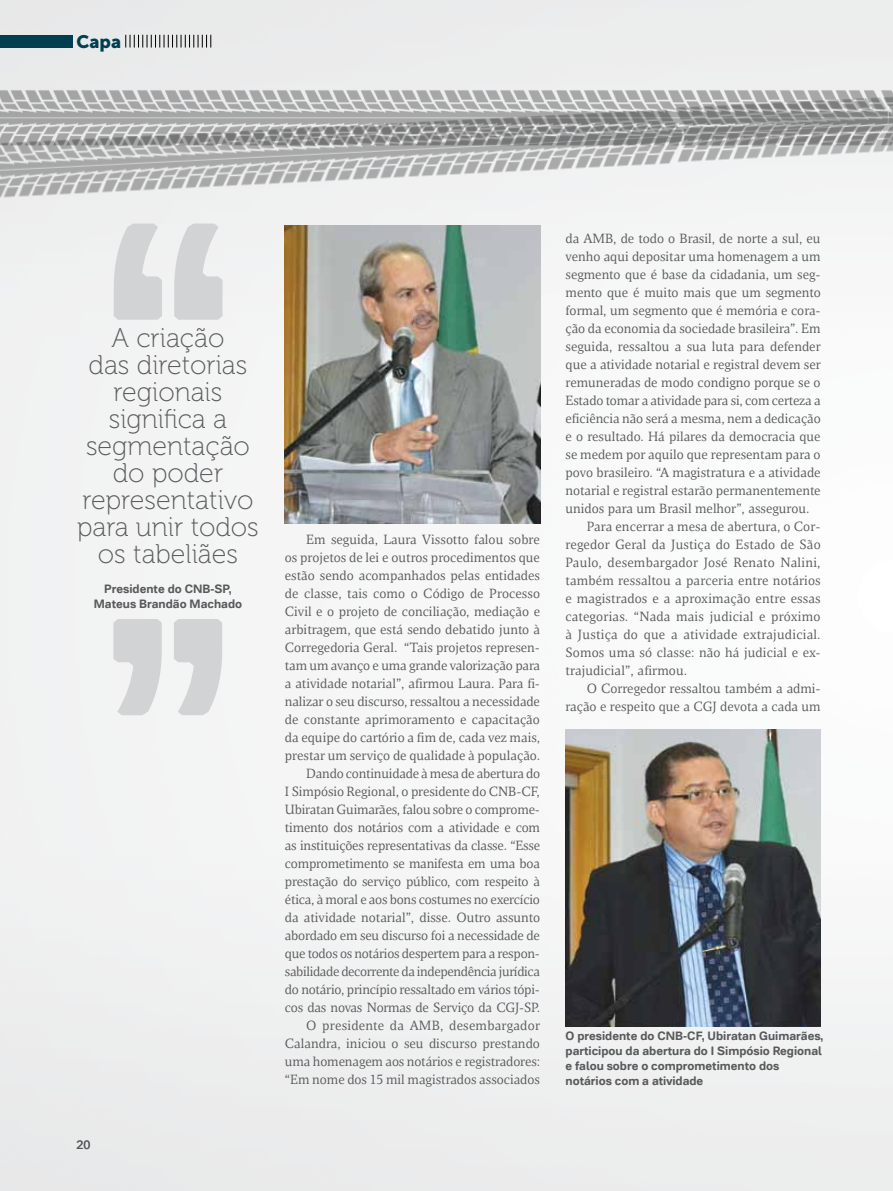
<style>
.page{position:relative;width:893px;height:1191px;background:#fff}
.page>*{position:absolute;margin:0;border:0;box-sizing:border-box;transform-origin:0 0}
.t1{font:360px "NII Sans";color:#d1d3d4;scale:1.2 1}
.t2{font:27px/27px "Museo 100";color:#58595b;text-align:center}
.t3{font:18px "Museo Sans 900";color:#003f4f}
.t4{font:13.5px/18px "NII Serif";color:#58595b;text-align:right}
.t5{font:700 12px/15px "NII Sans";color:#58595b}
.t6{font:12px "NII Sans";color:#58595b}
</style>
<div class="page">
<img style="left:0;top:0;width:893px;height:1191px">
<img style="left:0;top:86px;width:869px;height:7px">
<img style="left:869px;top:86px;width:24px;height:7px">
<img style="left:0;top:93px;width:893px;height:107px">
<img style="left:664px;top:93px;width:229px;height:71px">
<img style="left:285px;top:225px;width:255px;height:298px">
<div style="left:0;top:35px;width:72px;height:13px;background:#003f4f"></div>
<svg style="left:125px;top:35px;width:86px;height:13px"></svg>
<img style="left:566px;top:729px;width:255px;height:297px">
<h3 class="t3" style="left:77px;top:31px;width:46px">Capa</h3>
<h1 class="t1" style="left:241px;top:629px;width:124px;rotate:-180deg">,,</h1>
<h2 class="t2" style="left:77px;top:324px;width:183px">A criação<br>das diretorias regionais significa a segmentação do poder representativo para unir todos os tabeliães</h2>
<p class="t5" style="left:94px;top:580px;width:150px;text-align:center">Presidente do CNB-SP,<br>Mateus Brandão Machado</p>
<h1 class="t1" style="left:94px;top:310px;width:124px">,,</h1>
<p class="t6" style="left:77px;top:1136px;width:15px">20</p>
<p class="t4" style="left:285px;top:531px;width:257px">Em seguida, Laura Vissotto falou sobre<br>os projetos de lei e outros procedimentos que estão sendo acompanhados pelas entidades de classe, tais como o Código de Processo Civil e o projeto de conciliação, mediação e arbitragem, que está sendo debatido junto à Corregedoria Geral. “Tais projetos represen&shy;tam um avanço e uma grande valorização para a atividade notarial”, afirmou Laura. Para fi&shy;nalizar o seu discurso, ressaltou a necessidade de constante aprimoramento e capacitação da equipe do cartório a fim de, cada vez mais, prestar um serviço de qualidade à população.<br>Dando continuidade à mesa de abertura do<br>I Simpósio Regional, o presidente do CNB-CF, Ubiratan Guimarães, falou sobre o comprome&shy;timento dos notários com a atividade e com as instituições representativas da classe. “Esse comprometimento se manifesta em uma boa prestação do serviço público, com respeito à ética, à moral e aos bons costumes no exercício da atividade notarial”, disse. Outro assunto abordado em seu discurso foi a necessidade de que todos os notários despertem para a respon&shy;sabilidade decorrente da independência jurídica do notário, princípio ressaltado em vários tópi&shy;cos das novas Normas de Serviço da CGJ-SP.<br>O presidente da AMB, desembargador Calandra, iniciou o seu discurso prestando uma homenagem aos notários e registradores: “Em nome dos 15 mil magistrados associados</p>
<p class="t4" style="left:566px;top:230px;width:257px">da AMB, de todo o Brasil, de norte a sul, eu</p>
<p class="t4" style="left:566px;top:248px;width:257px">venho aqui depositar uma homenagem a um</p>
<p class="t4" style="left:566px;top:266px;width:257px">segmento que é base da cidadania, um seg-</p>
<p class="t4" style="left:566px;top:284px;width:257px">mento que é muito mais que um segmento</p>
<p class="t4" style="left:566px;top:302px;width:257px">formal, um segmento que é memória e cora-</p>
<p class="t4" style="left:566px;top:320px;width:257px">ção da economia da sociedade brasileira”. Em</p>
<p class="t4" style="left:566px;top:338px;width:257px">seguida, ressaltou a sua luta para defender</p>
<p class="t4" style="left:566px;top:356px;width:257px">que a atividade notarial e registral devem ser</p>
<p class="t4" style="left:566px;top:374px;width:257px">remuneradas de modo condigno porque se o</p>
<p class="t4" style="left:566px;top:392px;width:257px">Estado tomar a atividade para si, com certeza a</p>
<p class="t4" style="left:566px;top:410px;width:257px">eficiência não será a mesma, nem a dedicação</p>
<p class="t4" style="left:566px;top:428px;width:257px">e o resultado. Há pilares da democracia que</p>
<p class="t4" style="left:566px;top:446px;width:257px">se medem por aquilo que representam para o</p>
<p class="t4" style="left:566px;top:464px;width:257px">povo brasileiro. “A magistratura e a atividade</p>
<p class="t4" style="left:566px;top:482px;width:257px">notarial e registral estarão permanentemente</p>
<p class="t4" style="left:566px;top:500px;width:245px">unidos para um Brasil melhor”, assegurou.</p>
<p class="t4" style="left:587px;top:518px;width:235px">Para encerrar a mesa de abertura, o Cor-</p>
<p class="t4" style="left:566px;top:536px;width:257px">regedor Geral da Justiça do Estado de São</p>
<p class="t4" style="left:566px;top:554px;width:257px">Paulo, desembargador José Renato Nalini,</p>
<p class="t4" style="left:566px;top:571px;width:257px">também ressaltou a parceria entre notários</p>
<p class="t4" style="left:566px;top:589px;width:257px">e magistrados e a aproximação entre essas</p>
<p class="t4" style="left:566px;top:607px;width:257px">categorias. “Nada mais judicial e próximo</p>
<p class="t4" style="left:566px;top:625px;width:257px">à Justiça do que a atividade extrajudicial.</p>
<p class="t4" style="left:566px;top:643px;width:257px">Somos uma só classe: não há judicial e ex-</p>
<p class="t4" style="left:566px;top:661px;width:123px">trajudicial”, afirmou.</p>
<p class="t4" style="left:587px;top:679px;width:235px">O Corregedor ressaltou também a admi-</p>
<p class="t4" style="left:566px;top:697px;width:257px">ração e respeito que a CGJ devota a cada um</p>
<p class="t5" style="left:566px;top:1027px;width:259px">O presidente do CNB-CF, Ubiratan Guimarães, participou da abertura do I Simpósio Regional e falou sobre o comprometimento dos notários com a atividade</p>
</div>
